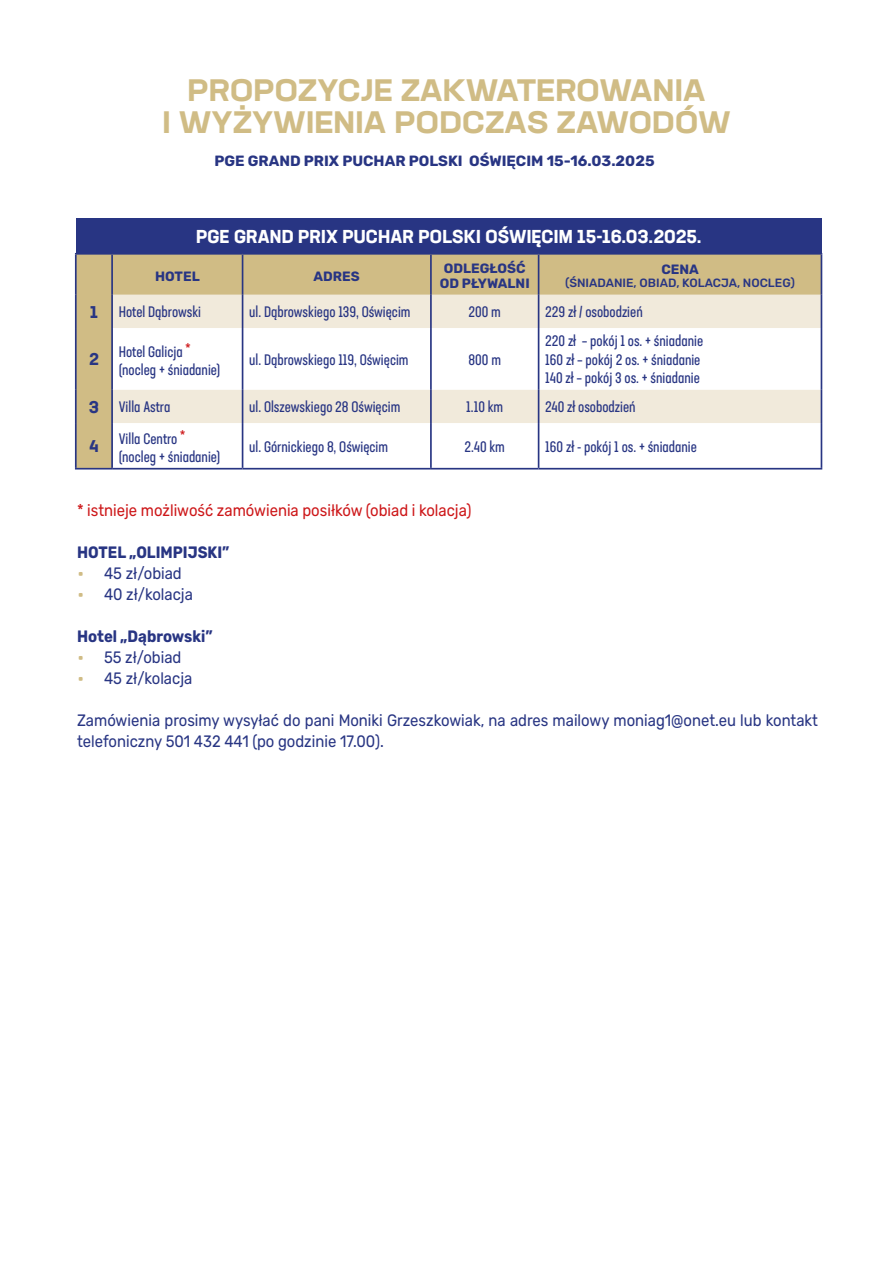
<style>
.page{position:relative;width:893px;height:1263px;background:#fff}
.page>*{position:absolute;margin:0;border:0;box-sizing:border-box;transform-origin:0 0}
.t1{font:700 expanded 30.6px/32.2px "Neusa Next Pro";letter-spacing:.01em;color:#d0bc85;text-align:center}
.t2{font:700 18.45px "Neusa Next Pro";letter-spacing:.01em;color:#fff}
.t3{font:700 16.8px "Neusa Next Pro";color:#283583}
.t4{font:16.5px/21px "Rubik";color:#283583;scale:.9 1}
.t5{font:16.5px "Rubik";color:#cd1719;scale:.9 1}
.t6{font:700 16.5px "Rubik";color:#283583;scale:.9 1}
.t7{font:15px/18.5px "Neusa Next Pro Compact";color:#283583}
.t8{font:700 14.85px "Rubik";color:#283583}
.t9{font:700 13.5px/15px "Rubik";color:#283583;text-align:center}
.t10{font:500 12px "Rubik";color:#283583}
.s1{font-size:18px;color:#cd1719}
.s2{font-family:"Neusa Next Pro";font-weight:700;font-size:16.8px}
.s3{font-family:"TT Supermolot Neue Exp";font-weight:900;color:#d0bc85}
</style>
<div class="page">
<div style="left:76px;top:218px;width:745px;height:36px;background:#283583"></div>
<svg style="left:77px;top:255px;width:744px;height:213px;fill:#d0bc85"></svg>
<svg style="left:113px;top:295px;width:708px;height:128px;fill:#f1eadb"></svg>
<hr style="left:75px;top:255px;width:2px;height:40px;background:#283583">
<hr style="left:242px;top:255px;width:1px;height:40px;background:#283583">
<hr style="left:430px;top:255px;width:2px;height:40px;background:#283583">
<hr style="left:538px;top:255px;width:1px;height:40px;background:#283583">
<hr style="left:821px;top:255px;width:1px;height:40px;background:#283583">
<hr style="left:75px;top:253px;width:37px;height:2px;background:#283583">
<hr style="left:112px;top:253px;width:131px;height:2px;background:#283583">
<hr style="left:243px;top:253px;width:188px;height:2px;background:#283583">
<hr style="left:431px;top:253px;width:108px;height:2px;background:#283583">
<hr style="left:539px;top:253px;width:283px;height:2px;background:#283583">
<hr style="left:111px;top:255px;width:2px;height:40px;background:#283583">
<hr style="left:75px;top:295px;width:2px;height:33px;background:#283583">
<hr style="left:242px;top:295px;width:1px;height:33px;background:#283583">
<hr style="left:430px;top:295px;width:2px;height:33px;background:#283583">
<hr style="left:538px;top:295px;width:1px;height:33px;background:#283583">
<hr style="left:821px;top:295px;width:1px;height:33px;background:#283583">
<hr style="left:111px;top:295px;width:2px;height:33px;background:#283583">
<hr style="left:75px;top:328px;width:2px;height:62px;background:#283583">
<hr style="left:242px;top:328px;width:1px;height:62px;background:#283583">
<hr style="left:430px;top:328px;width:2px;height:62px;background:#283583">
<hr style="left:538px;top:328px;width:1px;height:62px;background:#283583">
<hr style="left:821px;top:328px;width:1px;height:62px;background:#283583">
<hr style="left:75px;top:390px;width:2px;height:33px;background:#283583">
<hr style="left:242px;top:390px;width:1px;height:33px;background:#283583">
<hr style="left:430px;top:390px;width:2px;height:33px;background:#283583">
<hr style="left:538px;top:390px;width:1px;height:33px;background:#283583">
<hr style="left:821px;top:390px;width:1px;height:33px;background:#283583">
<hr style="left:75px;top:423px;width:2px;height:45px;background:#283583">
<hr style="left:242px;top:423px;width:1px;height:45px;background:#283583">
<hr style="left:430px;top:423px;width:2px;height:45px;background:#283583">
<hr style="left:538px;top:423px;width:1px;height:45px;background:#283583">
<hr style="left:821px;top:423px;width:1px;height:45px;background:#283583">
<hr style="left:111px;top:328px;width:2px;height:62px;background:#283583">
<hr style="left:111px;top:390px;width:2px;height:33px;background:#283583">
<hr style="left:111px;top:423px;width:2px;height:45px;background:#283583">
<hr style="left:75px;top:468px;width:37px;height:1px;background:#283583">
<hr style="left:112px;top:468px;width:131px;height:1px;background:#283583">
<hr style="left:243px;top:468px;width:188px;height:1px;background:#283583">
<hr style="left:431px;top:468px;width:108px;height:1px;background:#283583">
<hr style="left:539px;top:468px;width:283px;height:1px;background:#283583">
<h1 class="t1" style="left:163px;top:73px;width:569px">PROPOZYCJE ZAKWATEROWANIA<br>I WYŻYWIENIA PODCZAS ZAWODÓW</h1>
<p class="t8" style="left:214px;top:152px;width:442px">PGE GRAND PRIX PUCHAR POLSKI OŚWIĘCIM 15-16.03.2025</p>
<p class="t2" style="left:196px;top:225px;width:507px">PGE GRAND PRIX PUCHAR POLSKI OŚWIĘCIM 15-16.03.2025.</p>
<p class="t9" style="left:155px;top:269px;width:46px">HOTEL</p>
<p class="t9" style="left:314px;top:269px;width:48px">ADRES</p>
<p class="t9" style="left:440px;top:261px;width:91px">ODLEGŁOŚĆ<br>OD PŁYWALNI</p>
<p class="t9" style="left:661px;top:262px;width:39px">CENA</p>
<p class="t10" style="left:565px;top:276px;width:231px">(ŚNIADANIE, OBIAD, KOLACJA, NOCLEG)</p>
<p class="t3" style="left:90px;top:301px;width:9px">1</p>
<p class="t7" style="left:119px;top:303px;width:84px">Hotel Dąbrowski</p>
<p class="t7" style="left:249px;top:303px;width:163px">ul. Dąbrowskiego 139, Oświęcim</p>
<p class="t7" style="left:469px;top:303px;width:34px">200 m</p>
<p class="t7" style="left:545px;top:303px;width:99px">229 zł / osobodzień</p>
<p class="t3" style="left:89px;top:348px;width:11px">2</p>
<p class="t7" style="left:119px;top:342px;width:103px">Hotel Galicja <span class="s1">* </span>(nocleg + śniadanie)</p>
<p class="t7" style="left:249px;top:350px;width:161px">ul. Dąbrowskiego 119, Oświęcim</p>
<p class="t7" style="left:468px;top:350px;width:34px">800 m</p>
<p class="t7" style="left:545px;top:332px;width:159px">220 zł – pokój 1 os. + śniadanie<br>160 zł – pokój 2 os. + śniadanie<br>140 zł – pokój 3 os. + śniadanie</p>
<p class="t7" style="left:89px;top:398px;width:83px"><span class="s2">3</span> Villa Astra</p>
<p class="t7" style="left:249px;top:398px;width:153px">ul. Olszewskiego 28 Oświęcim</p>
<p class="t7" style="left:466px;top:398px;width:39px">1.10 km</p>
<p class="t7" style="left:545px;top:398px;width:92px">240 zł osobodzień</p>
<p class="t3" style="left:89px;top:435px;width:11px">4</p>
<p class="t7" style="left:119px;top:429px;width:103px">Villa Centro <span class="s1">* </span>(nocleg + śniadanie)</p>
<p class="t7" style="left:249px;top:437px;width:140px">ul. Górnickiego 8, Oświęcim</p>
<p class="t7" style="left:465px;top:437px;width:42px">2.40 km</p>
<p class="t7" style="left:545px;top:437px;width:153px">160 zł - pokój 1 os. + śniadanie</p>
<p class="t5" style="left:77px;top:501px;width:440px">* istnieje możliwość zamówienia posiłków (obiad i kolacja)</p>
<p class="t6" style="left:77px;top:543px;width:171px">HOTEL „OLIMPIJSKI”</p>
<p class="t4" style="left:77px;top:563px;width:118px"><span class="s3">•</span> 45 zł/obiad</p>
<p class="t4" style="left:77px;top:584px;width:130px"><span class="s3">•</span> 40 zł/kolacja</p>
<p class="t6" style="left:77px;top:627px;width:152px">Hotel „Dąbrowski”</p>
<p class="t4" style="left:77px;top:647px;width:117px"><span class="s3">•</span> 55 zł/obiad</p>
<p class="t4" style="left:77px;top:668px;width:130px"><span class="s3">•</span> 45 zł/kolacja</p>
<p class="t4" style="left:77px;top:710px;width:825px">Zamówienia prosimy wysyłać do pani Moniki Grzeszkowiak, na adres mailowy moniag1@onet.eu lub kontakt telefoniczny 501 432 441 (po godzinie 17.00).</p>
</div>
